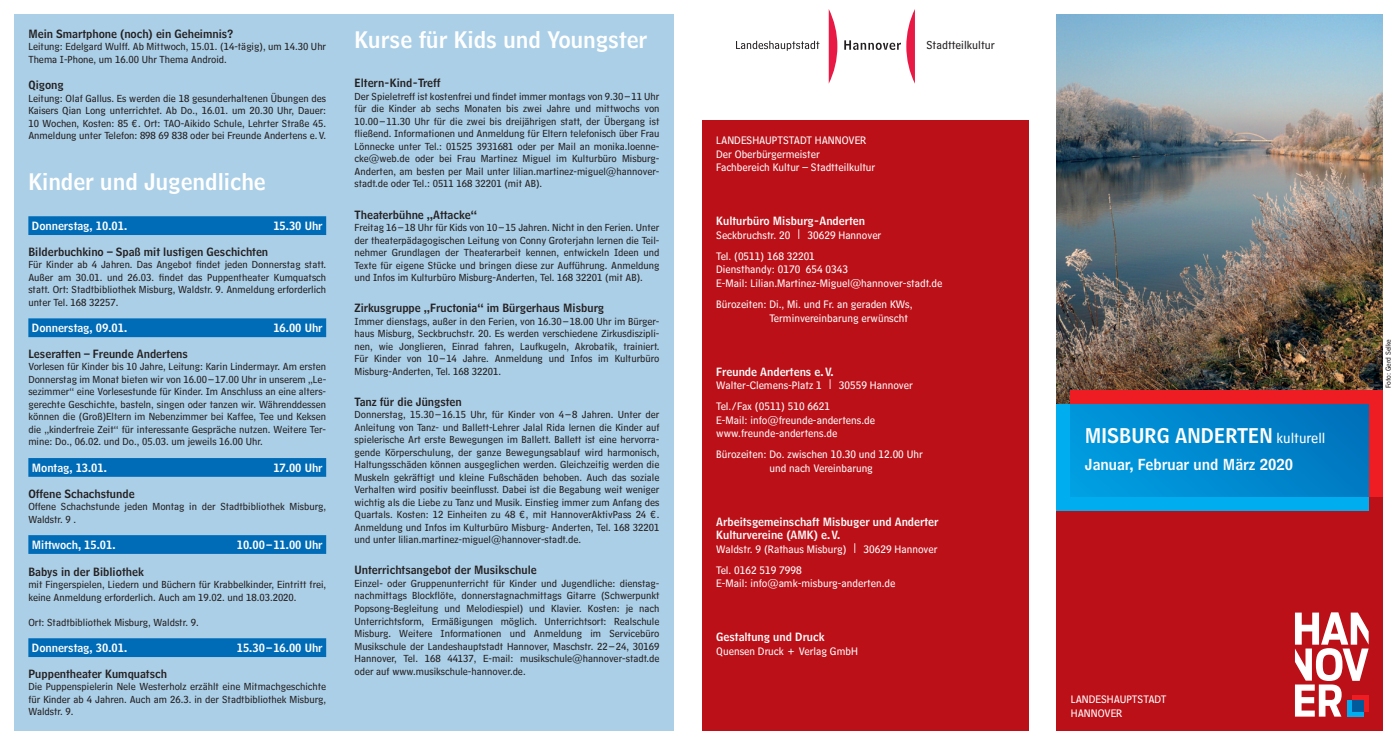
<style>
.page{position:relative;width:1397px;height:745px;background:#fff}
.page>*{position:absolute;margin:0;border:0;box-sizing:border-box;transform-origin:0 0}
.t1{font:22.5px "HM Headline";color:#fff}
.t2{font:20px "HM Headline";color:#fff}
.t3{font:15px "HM Headline";color:#fff}
.t4{font:11.88px "HM Text";color:#231f20}
.t5{font:11.25px/13.5px "HM Text";color:#fff}
.t6{font:11.25px "HM Headline";color:#231f20}
.t7{font:11.25px/13.5px "HM Headline";color:#fff}
.t8{font:10.62px/12.5px "HM Text";color:#231f20;text-align:justify}
.t9{font:7.5px "HM Text";color:#231f20}
.s1{font-family:"HM Text";font-size:15px}
</style>
<div class="page">
<div style="left:1056px;top:439px;width:326px;height:291px;background:#bb1018"></div>
<img style="left:1056px;top:14px;width:326px;height:390px">
<div style="left:1070px;top:390px;width:312px;height:106px;background:#ee1d23"></div>
<div style="left:1056px;top:404px;width:312px;height:106px;background:#00aeef"></div>
<div style="left:1070px;top:404px;width:298px;height:92px;background:linear-gradient(to right,#009bdf,#0075be)"></div>
<div style="left:702px;top:120px;width:326px;height:610px;background:#bb1018"></div>
<svg style="left:1295px;top:612px;width:73px;height:104px"></svg>
<div style="left:14px;top:14px;width:659px;height:716px;background:#abcfe7"></div>
<div style="left:28px;top:216px;width:298px;height:19px;background:#006cb7"></div>
<div style="left:28px;top:318px;width:298px;height:19px;background:#006cb7"></div>
<div style="left:28px;top:457px;width:298px;height:19px;background:#006cb7"></div>
<div style="left:28px;top:534px;width:298px;height:19px;background:#006cb7"></div>
<div style="left:28px;top:637px;width:298px;height:19px;background:#006cb7"></div>
<svg style="left:736px;top:41px;width:83px;height:10px"></svg>
<svg style="left:906px;top:11px;width:8px;height:71px"></svg>
<svg style="left:828px;top:9px;width:9px;height:75px"></svg>
<svg style="left:844px;top:40px;width:56px;height:10px"></svg>
<p class="t6" style="left:28px;top:24px;width:207px">Mein Smartphone (noch) ein Geheimnis?</p>
<p class="t8" style="left:28px;top:39px;width:299px">Leitung: Edelgard Wulff. Ab Mittwoch, 15.01. (14-tägig), um 14.30 Uhr<br>Thema I-Phone, um 16.00 Uhr Thema Android.</p>
<p class="t6" style="left:28px;top:75px;width:37px">Qigong</p>
<p class="t8" style="left:28px;top:90px;width:299px">Leitung: Olaf Gallus. Es werden die 18 gesunderhaltenen Übungen des Kaisers Qian Long unterrichtet. Ab Do., 16.01. um 20.30 Uhr, Dauer:<br>10 Wochen, Kosten: 85 ¤. Ort: TAO-Aikido Schule, Lehrter Straße 45.<br>Anmeldung unter Telefon: 898 69 838 oder bei Freunde Andertens e.V.</p>
<h1 class="t1" style="left:28px;top:162px;width:239px">Kinder und Jugendliche</h1>
<p class="t7" style="left:32px;top:217px;width:97px">Donnerstag, 10.01.</p>
<p class="t7" style="left:273px;top:217px;width:51px">15.30 Uhr</p>
<p class="t6" style="left:28px;top:242px;width:241px">Bilderbuchkino – Spaß mit lustigen Geschichten</p>
<p class="t8" style="left:28px;top:256px;width:299px">Für Kinder ab 4 Jahren. Das Angebot findet jeden Donnerstag statt.<br>Außer am 30.01. und 26.03. findet das Puppentheater Kumquatsch statt. Ort: Stadtbibliothek Misburg, Waldstr. 9. Anmeldung erforderlich unter Tel. 168 32257.</p>
<p class="t7" style="left:32px;top:319px;width:97px">Donnerstag, 09.01.</p>
<p class="t7" style="left:273px;top:319px;width:51px">16.00 Uhr</p>
<p class="t6" style="left:28px;top:344px;width:161px">Leseratten – Freunde Andertens</p>
<p class="t8" style="left:28px;top:358px;width:299px">Vorlesen für Kinder bis 10 Jahre, Leitung: Karin Lindermayr. Am ersten Donnerstag im Monat bieten wir von 16.00 –17.00 Uhr in unserem „Le&shy;sezimmer“ eine Vorlesestunde für Kinder. Im Anschluss an eine alters&shy;gerechte Geschichte, basteln, singen oder tanzen wir. Währenddessen können die (Groß)Eltern im Nebenzimmer bei Kaffee, Tee und Keksen die „kinderfreie Zeit“ für interessante Gespräche nutzen. Weitere Ter&shy;mine: Do., 06.02. und Do., 05.03. um jeweils 16.00 Uhr.</p>
<p class="t7" style="left:32px;top:458px;width:77px">Montag, 13.01.</p>
<p class="t7" style="left:273px;top:458px;width:51px">17.00 Uhr</p>
<p class="t6" style="left:28px;top:483px;width:108px">Offene Schachstunde</p>
<p class="t8" style="left:28px;top:498px;width:299px">Offene Schachstunde jeden Montag in der Stadtbibliothek Misburg,<br>Waldstr. 9 .</p>
<p class="t7" style="left:32px;top:535px;width:85px">Mittwoch, 15.01.</p>
<p class="t7" style="left:237px;top:535px;width:87px">10.00–11.00 Uhr</p>
<p class="t6" style="left:28px;top:561px;width:117px">Babys in der Bibliothek</p>
<p class="t8" style="left:28px;top:576px;width:299px">mit Fingerspielen, Liedern und Büchern für Krabbelkinder, Eintritt frei, keine Anmeldung erforderlich. Auch am 19.02. und 18.03.2020.</p>
<p class="t8" style="left:28px;top:613px;width:172px">Ort: Stadtbibliothek Misburg, Waldstr. 9.</p>
<p class="t7" style="left:32px;top:638px;width:97px">Donnerstag, 30.01.</p>
<p class="t7" style="left:237px;top:638px;width:87px">15.30–16.00 Uhr</p>
<p class="t6" style="left:28px;top:663px;width:140px">Puppentheater Kumquatsch</p>
<p class="t8" style="left:28px;top:678px;width:299px">Die Puppenspielerin Nele Westerholz erzählt eine Mitmachgeschichte für Kinder ab 4 Jahren. Auch am 26.3. in der Stadtbibliothek Misburg, Waldstr. 9.</p>
<h1 class="t1" style="left:354px;top:20px;width:294px">Kurse für Kids und Youngster</h1>
<p class="t6" style="left:354px;top:73px;width:87px">Eltern-Kind-Treff</p>
<p class="t8" style="left:354px;top:88px;width:306px">Der Spieletreff ist kostenfrei und findet immer montags von 9.30 –11 Uhr für die Kinder ab sechs Monaten bis zwei Jahre und mittwochs von 10.00–11.30 Uhr für die zwei bis dreijährigen statt, der Übergang ist fließend. Informationen und Anmeldung für Eltern telefonisch über Frau Lönnecke unter Tel.: 01525 3931681 oder per Mail an monika.loenne&shy;cke@web.de oder bei Frau Martinez Miguel im Kulturbüro Misburg-Anderten, am besten per Mail unter lilian.martinez-miguel@hannover&shy;stadt.de oder Tel.: 0511 168 32201 (mit AB).</p>
<p class="t6" style="left:354px;top:204px;width:124px">Theaterbühne „Attacke“</p>
<p class="t8" style="left:354px;top:219px;width:306px">Freitag 16 –18 Uhr für Kids von 10–15 Jahren. Nicht in den Ferien. Unter der theaterpädagogischen Leitung von Conny Groterjahn lernen die Teil&shy;nehmer Grundlagen der Theaterarbeit kennen, entwickeln Ideen und Texte für eigene Stücke und bringen diese zur Aufführung. Anmeldung und Infos im Kulturbüro Misburg-Anderten, Tel. 168 32201 (mit AB).</p>
<p class="t6" style="left:354px;top:298px;width:251px">Zirkusgruppe „Fructonia“ im Bürgerhaus Misburg</p>
<p class="t8" style="left:354px;top:313px;width:306px">Immer dienstags, außer in den Ferien, von 16.30–18.00 Uhr im Bürger&shy;haus Misburg, Seckbruchstr. 20. Es werden verschiedene Zirkusdiszipli&shy;nen, wie Jonglieren, Einrad fahren, Laufkugeln, Akrobatik, trainiert.<br>Für Kinder von 10 –14 Jahre. Anmeldung und Infos im Kulturbüro Misburg-Anderten, Tel. 168 32201.</p>
<p class="t6" style="left:354px;top:391px;width:109px">Tanz für die Jüngsten</p>
<p class="t8" style="left:354px;top:406px;width:306px">Donnerstag, 15.30 –16.15 Uhr, für Kinder von 4– 8 Jahren. Unter der Anleitung von Tanz- und Ballett-Lehrer Jalal Rida lernen die Kinder auf spielerische Art erste Bewegungen im Ballett. Ballett ist eine hervorra&shy;gende Körperschulung, der ganze Bewegungsablauf wird harmonisch, Haltungsschäden können ausgeglichen werden. Gleichzeitig werden die Muskeln gekräftigt und kleine Fußschäden behoben. Auch das soziale Verhalten wird positiv beeinflusst. Dabei ist die Begabung weit weniger wichtig als die Liebe zu Tanz und Musik. Einstieg immer zum Anfang des Quartals. Kosten: 12 Einheiten zu 48 ¤, mit HannoverAktivPass 24 ¤.<br>Anmeldung und Infos im Kulturbüro Misburg- Anderten, Tel. 168 32201 und unter lilian.martinez-miguel@hannover-stadt.de.</p>
<p class="t6" style="left:354px;top:560px;width:184px">Unterrichtsangebot der Musikschule</p>
<p class="t8" style="left:354px;top:575px;width:306px">Einzel- oder Gruppenunterricht für Kinder und Jugendliche: dienstag&shy;nachmittags Blockflöte, donnerstagnachmittags Gitarre (Schwerpunkt Popsong-Begleitung und Melodiespiel) und Klavier. Kosten: je nach Unterrichtsform, Ermäßigungen möglich. Unterrichtsort: Realschule Misburg. Weitere Informationen und Anmeldung im Servicebüro Musikschule der Landeshauptstadt Hannover, Maschstr. 22–24, 30169<br>Hannover, Tel. 168 44137, E-mail: musikschule@hannover-stadt.de oder auf www.musikschule-hannover.de.</p>
<p class="t5" style="left:716px;top:132px;width:161px">LANDESHAUPTSTADT HANNOVER<br>Der Oberbürgermeister<br>Fachbereich Kultur – Stadtteilkultur</p>
<p class="t4" style="left:926px;top:34px;width:70px">Stadtteilkultur</p>
<p class="t7" style="left:716px;top:213px;width:150px">Kulturbüro Misburg-Anderten</p>
<p class="t5" style="left:716px;top:223px;width:167px;line-height:21px">Seckbruchstr. 20 | 30629 Hannover<br>Tel. (0511) 168 32201</p>
<p class="t5" style="left:716px;top:261px;width:228px">Diensthandy: 0170 654 0343<br>E-Mail: Lilian.Martinez-Miguel@hannover-stadt.de</p>
<p class="t5" style="left:769px;top:295px;width:144px;text-indent:-53px">Bürozeiten: Di., Mi. und Fr. an geraden KWs,<br>Terminvereinbarung erwünscht</p>
<p class="t7" style="left:716px;top:363px;width:119px">Freunde Andertens e.V.</p>
<p class="t5" style="left:716px;top:373px;width:198px;line-height:21px">Walter-Clemens-Platz 1 | 30559 Hannover<br>Tel./Fax (0511) 510 6621</p>
<p class="t5" style="left:716px;top:411px;width:160px">E-Mail: info@freunde-andertens.de www.freunde-andertens.de</p>
<p class="t5" style="left:716px;top:445px;width:208px;text-align:center">Bürozeiten: Do. zwischen 10.30 und 12.00 Uhr und nach Vereinbarung</p>
<p class="t7" style="left:716px;top:513px;width:224px">Arbeitsgemeinschaft Misbuger und Anderter<br>Kulturvereine (AMK) e.V.</p>
<p class="t5" style="left:716px;top:536px;width:223px;line-height:21px">Waldstr. 9 (Rathaus Misburg) | 30629 Hannover<br>Tel. 0162 519 7998</p>
<p class="t5" style="left:716px;top:574px;width:181px">E-Mail: info@amk-misburg-anderten.de</p>
<p class="t7" style="left:716px;top:628px;width:110px">Gestaltung und Druck</p>
<p class="t5" style="left:716px;top:642px;width:143px">Quensen Druck + Verlag GmbH</p>
<h2 class="t2" style="left:1084px;top:418px;width:242px">MISBURG ANDERTEN <span class="s1">kulturell</span></h2>
<h3 class="t3" style="left:1084px;top:451px;width:209px">Januar, Februar und März 2020</h3>
<p class="t9" style="left:1381px;top:388px;width:51px;rotate:-90deg">Foto: Gerd Selke</p>
<p class="t5" style="left:1070px;top:690px;width:97px">LANDESHAUPTSTADT<br>HANNOVER</p>
</div>
